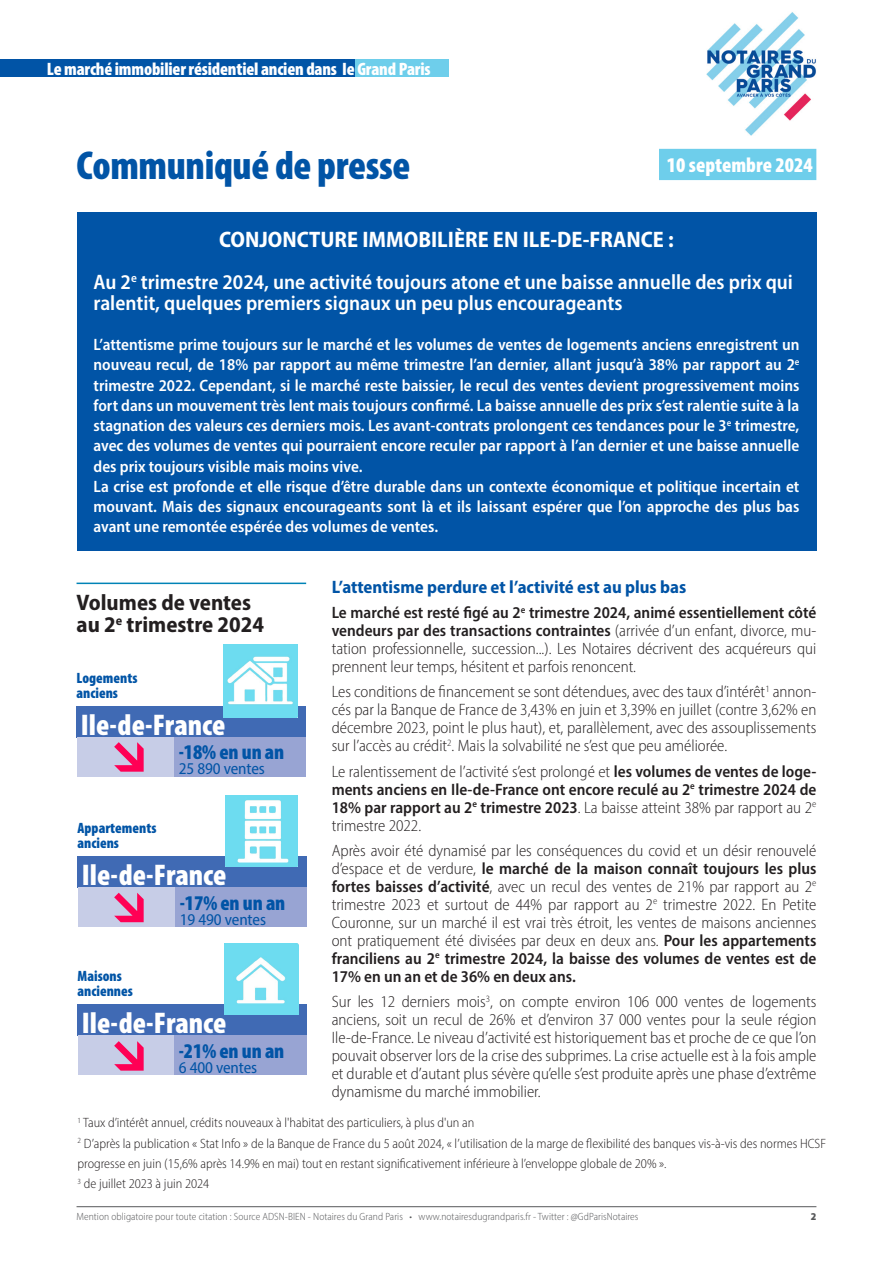
<style>
.page{position:relative;width:893px;height:1263px;background:#fff}
.page>*{position:absolute;margin:0;border:0;box-sizing:border-box;transform-origin:0 0}
.NOT_CI_Titre0{font:900 condensed 40.5px "Myriad Pro";letter-spacing:-.01em;color:#0154a6}
.NOT_CI_Tableau_SCHEMA_Titre1{font:900 condensed 30px "Myriad Pro";color:#fff}
.Titre_principal{font:700 semi-condensed 22.5px "Myriad Pro";color:#fff}
.NOT_CI_Titre2{font:700 semi-condensed 22.5px/22.5px "Myriad Pro";color:#231f20}
.Titre_principal-2{font:600 semi-condensed 21px/20.2px "Myriad Pro";color:#fff}
.NOT_CI_Tableau_SCHEMA_Chiffre_petite{font:900 condensed 21px "Myriad Pro";letter-spacing:-.005em;color:#0154a6}
.t1{font:900 condensed 21px "Myriad Pro";color:#fff}
.t2{font:900 condensed 18px "Myriad Pro";letter-spacing:-.01em;color:#fff}
.Texte_standard{font:700 semi-condensed 18px "Myriad Pro";color:#0154a6}
.Texte_standard-2{font:300 semi-condensed 16.5px/18px "Myriad Pro";color:#231f20;text-align:justify}
.Titre_principal-3{font:600 semi-condensed 16.5px/20.2px "Myriad Pro";color:#fff;text-align:justify}
.Texte_standard-3{font:600 semi-condensed 16.5px/18px "Myriad Pro";color:#231f20;text-align:justify}
.NOT_CI_Tableau_SCHEMA_Chiffre_petite-2{font:semi-condensed 16.5px "Myriad Pro";letter-spacing:-.005em;color:#0154a6}
.NOT_CI_Tableau_ID{font:900 condensed 15px/15px "Myriad Pro";color:#0154a6}
.Texte_standard-4{font:300 semi-condensed 13.5px/20.2px "Myriad Pro";color:#231f20}
.t3{font:300 semi-condensed 10.5px "Myriad Pro";letter-spacing:.005em;color:#57585a}
.t4{font:900 semi-condensed 10.5px "Myriad Pro";color:#57585a}
.s1{font-weight:600}
.s2{font-weight:300}
</style>
<div class="page">
<hr style="left:77px;top:1206px;width:739px;height:1px;background:#57585a">
<img style="left:659px;top:12px;width:158px;height:139px">
<div style="left:0;top:60px;width:380px;height:17px;background:#0154a6"></div>
<div style="left:355px;top:60px;width:94px;height:17px;background:#6eceeb"></div>
<div style="left:77px;top:213px;width:739px;height:338px;background:#0154a6"></div>
<div style="left:659px;top:149px;width:157px;height:31px;background:#6eceeb"></div>
<div style="left:505px;top:60px;width:179px;height:21px;background:#fff"></div>
<hr style="left:77px;top:583px;width:229px;height:1px;background:#0083b6">
<div style="left:77px;top:706px;width:229px;height:31px;background:#406ab4"></div>
<div style="left:77px;top:737px;width:97px;height:40px;background:#c7cde7"></div>
<div style="left:174px;top:737px;width:132px;height:40px;background:#98a4d3"></div>
<img style="left:223px;top:644px;width:75px;height:73px">
<div style="left:78px;top:856px;width:229px;height:31px;background:#406ab4"></div>
<div style="left:78px;top:887px;width:98px;height:40px;background:#c7cde7"></div>
<div style="left:176px;top:887px;width:131px;height:40px;background:#98a4d3"></div>
<img style="left:226px;top:795px;width:71px;height:71px">
<div style="left:78px;top:1004px;width:229px;height:31px;background:#406ab4"></div>
<div style="left:78px;top:1035px;width:97px;height:40px;background:#c7cde7"></div>
<div style="left:175px;top:1035px;width:132px;height:40px;background:#98a4d3"></div>
<img style="left:224px;top:944px;width:75px;height:70px">
<svg style="left:114px;top:1041px;width:30px;height:30px"></svg>
<svg style="left:114px;top:742px;width:30px;height:30px"></svg>
<svg style="left:114px;top:893px;width:30px;height:29px"></svg>
<p class="t2" style="left:47px;top:58px;width:385px">Le marché immobilier résidentiel ancien dans Ie Grand Paris</p>
<p class="NOT_CI_Titre0" style="left:77px;top:140px;width:335px">Communiqué de presse</p>
<p class="t1" style="left:667px;top:152px;width:147px">10 septembre 2024</p>
<p class="Titre_principal" style="left:219px;top:224px;width:456px">CONJONCTURE IMMOBILIÈRE EN ILE-DE-FRANCE :</p>
<p class="Titre_principal-2" style="left:94px;top:272px;width:701px">Au 2<sup>e</sup> trimestre 2024, une activité toujours atone et une baisse annuelle des prix qui ralentit, quelques premiers signaux un peu plus encourageants</p>
<p class="Titre_principal-3" style="left:94px;top:334px;width:707px">L’attentisme prime toujours sur le marché et les volumes de ventes de logements anciens enregistrent un nouveau recul, de 18% par rapport au même trimestre l’an dernier, allant jusqu’à 38% par rapport au 2<sup>e </sup>trimestre 2022. Cependant, si le marché reste baissier, le recul des ventes devient progressivement moins fort dans un mouvement très lent mais toujours confirmé. La baisse annuelle des prix s’est ralentie suite à la stagnation des valeurs ces derniers mois. Les avant-contrats prolongent ces tendances pour le 3<sup>e</sup> trimestre, avec des volumes de ventes qui pourraient encore reculer par rapport à l’an dernier et une baisse annuelle des prix toujours visible mais moins vive.</p>
<p class="Titre_principal-3" style="left:94px;top:476px;width:707px">La crise est profonde et elle risque d’être durable dans un contexte économique et politique incertain et mouvant. Mais des signaux encourageants sont là et ils laissant espérer que l’on approche des plus bas avant une remontée espérée des volumes de ventes.</p>
<p class="Texte_standard" style="left:332px;top:575px;width:356px">L’attentisme perdure et l’activité est au plus bas</p>
<p class="Texte_standard-2" style="left:332px;top:603px;width:486px"><span class="s1">Le marché est resté figé au 2</span><sup>e</sup> <span class="s1">trimestre 2024, animé essentiellement côté vendeurs par des transactions contraintes</span> (arrivée d’un enfant, divorce, mu&shy;tation professionnelle, succession...). Les Notaires décrivent des acquéreurs qui prennent leur temps, hésitent et parfois renoncent.</p>
<p class="Texte_standard-2" style="left:332px;top:683px;width:486px">Les conditions de financement se sont détendues, avec des taux d’intérêt<sup>1</sup> annon&shy;cés par la Banque de France de 3,43% en juin et 3,39% en juillet (contre 3,62% en décembre 2023, point le plus haut), et, parallèlement, avec des assouplissements sur l’accès au crédit<sup>2</sup>. Mais la solvabilité ne s’est que peu améliorée.</p>
<p class="Texte_standard-3" style="left:332px;top:762px;width:486px"><span class="s2">Le ralentissement de l’activité s’est prolongé et</span> les volumes de ventes de loge&shy;ments anciens en Ile-de-France ont encore reculé au 2<sup>e</sup> trimestre 2024 de 18% par rapport au 2<sup>e</sup> trimestre 2023<span class="s2">. La baisse atteint 38% par rapport au 2</span><sup>e </sup><span class="s2">trimestre 2022.</span></p>
<p class="Texte_standard-2" style="left:332px;top:841px;width:486px">Après avoir été dynamisé par les conséquences du covid et un désir renouvelé d’espace et de verdure, <span class="s1">le marché de la maison connaît toujours les plus fortes baisses d’activité</span>, avec un recul des ventes de 21% par rapport au 2<sup>e </sup>trimestre 2023 et surtout de 44% par rapport au 2<sup>e</sup> trimestre 2022. En Petite Couronne, sur un marché il est vrai très étroit, les ventes de maisons anciennes ont pratiquement été divisées par deux en deux ans. <span class="s1">Pour les appartements franciliens au 2</span><sup>e</sup> <span class="s1">trimestre 2024, la baisse des volumes de ventes est de 17% en un an et de 36% en deux ans.</span></p>
<p class="Texte_standard-2" style="left:332px;top:992px;width:486px">Sur les 12 derniers mois<sup>3</sup>, on compte environ 106 000 ventes de logements anciens, soit un recul de 26% et d’environ 37 000 ventes pour la seule région Ile-de-France. Le niveau d’activité est historiquement bas et proche de ce que l’on pouvait observer lors de la crise des subprimes. La crise actuelle est à la fois ample et durable et d’autant plus sévère qu’elle s’est produite après une phase d’extrême dynamisme du marché immobilier.</p>
<p class="Texte_standard-4" style="left:78px;top:1113px;width:398px"><sup>1</sup> Taux d’intérêt annuel, crédits nouveaux à l'habitat des particuliers, à plus d'un an</p>
<p class="Texte_standard-4" style="left:78px;top:1133px;width:750px"><sup>2</sup> D’après la publication « Stat Info » de la Banque de France du 5 août 2024, « l’utilisation de la marge de flexibilité des banques vis-à-vis des normes HCSF progresse en juin (15,6% après 14.9% en mai) tout en restant significativement inférieure à l’enveloppe globale de 20% ».</p>
<p class="Texte_standard-4" style="left:78px;top:1173px;width:133px"><sup>3</sup> de juillet 2023 à juin 2024</p>
<p class="NOT_CI_Titre2" style="left:77px;top:590px;width:189px">Volumes de ventes au 2<sup>e</sup> trimestre 2024</p>
<p class="NOT_CI_Tableau_ID" style="left:77px;top:670px;width:62px">Logements anciens</p>
<p class="NOT_CI_Tableau_SCHEMA_Titre1" style="left:81px;top:706px;width:146px">Ile-de-France</p>
<p class="NOT_CI_Tableau_SCHEMA_Chiffre_petite" style="left:179px;top:739px;width:107px">-18% en un an</p>
<p class="NOT_CI_Tableau_SCHEMA_Chiffre_petite-2" style="left:179px;top:759px;width:88px">25 890 ventes</p>
<p class="NOT_CI_Tableau_ID" style="left:78px;top:820px;width:80px">Appartements anciens</p>
<p class="NOT_CI_Tableau_SCHEMA_Titre1" style="left:82px;top:856px;width:146px">Ile-de-France</p>
<p class="NOT_CI_Tableau_SCHEMA_Chiffre_petite" style="left:180px;top:889px;width:107px">-17% en un an</p>
<p class="NOT_CI_Tableau_SCHEMA_Chiffre_petite-2" style="left:180px;top:909px;width:88px">19 490 ventes</p>
<p class="NOT_CI_Tableau_ID" style="left:78px;top:968px;width:46px">Maisons</p>
<p class="NOT_CI_Tableau_ID" style="left:78px;top:983px;width:57px">anciennes</p>
<p class="NOT_CI_Tableau_SCHEMA_Titre1" style="left:82px;top:1004px;width:146px">Ile-de-France</p>
<p class="NOT_CI_Tableau_SCHEMA_Chiffre_petite" style="left:179px;top:1037px;width:107px">-21% en un an</p>
<p class="NOT_CI_Tableau_SCHEMA_Chiffre_petite-2" style="left:179px;top:1057px;width:80px">6 400 ventes</p>
<p class="t3" style="left:77px;top:1210px;width:563px">Mention obligatoire pour toute citation : Source ADSN-BIEN - Notaires du Grand Paris • www.notairesdugrandparis.fr - Twitter : @GdParisNotaires</p>
<p class="t4" style="left:811px;top:1209px;width:7px">2</p>
</div>
